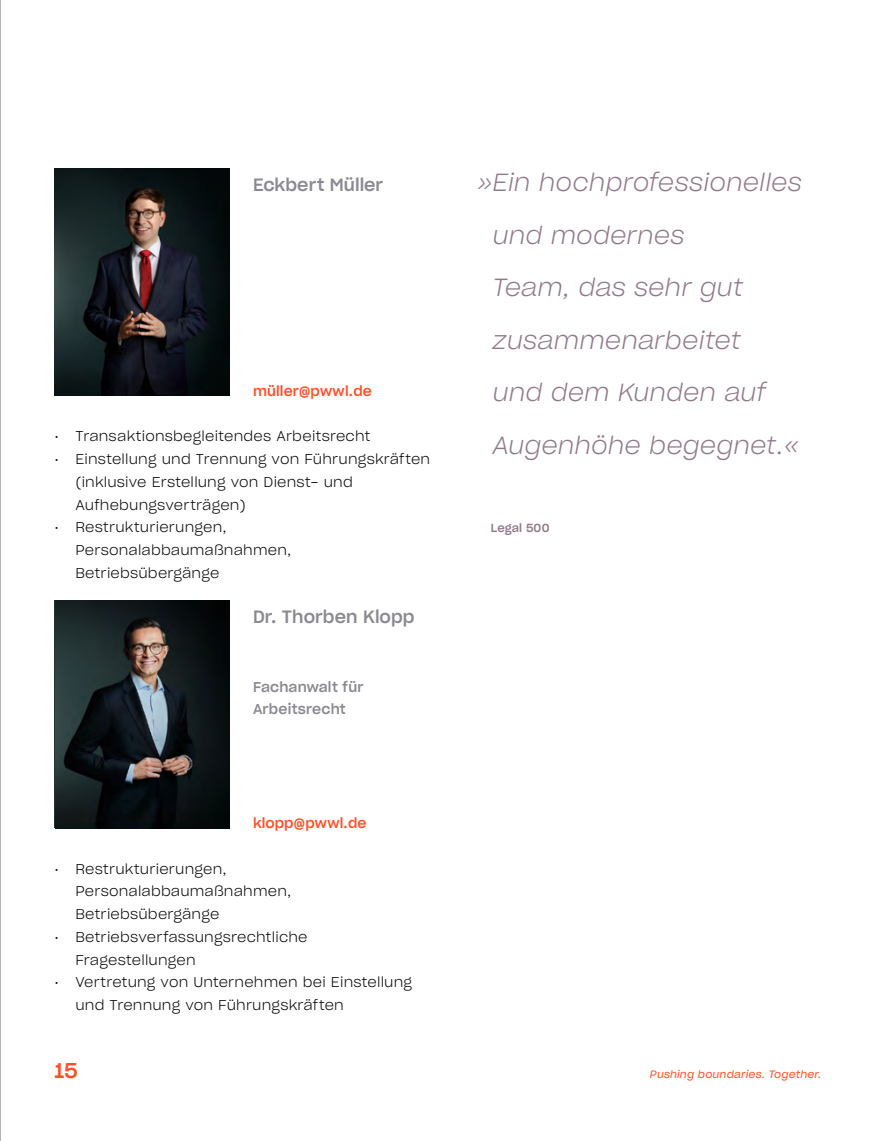
<style>
.page{position:relative;width:893px;height:1141px;background:#fff}
.page>*{position:absolute;margin:0;border:0;box-sizing:border-box;transform-origin:0 0}
.Zitat{font:24.5px/52.5px "Sharp Grotesk Light Italic 20";color:#91798b}
.t1{font:21px "Sharp Grotesk Medium 20";color:#ff5127}
.Fließtext{font:17.5px "Sharp Grotesk Medium 20";letter-spacing:.005em;color:#898992}
.t2{font:14px/22.8px "Sharp Grotesk Light 20";letter-spacing:.015em;color:#000}
.Aufzählung_punkt{font:14px "Sharp Grotesk Medium 20";letter-spacing:.01em;color:#ff5127}
.Fließtext-2{font:14px "Sharp Grotesk Medium 20";letter-spacing:.015em;color:#898992}
.Fließtext-3{font:11.55px "Sharp Grotesk Medium 20";letter-spacing:.015em;color:#91798b}
.t3{font:10.5px "Sharp Grotesk Book Italic 20";letter-spacing:.015em;color:#ff5127}
</style>
<div class="page">
<img style="left:55px;top:168px;width:175px;height:228px">
<img style="left:56px;top:601px;width:174px;height:227px">
<hr style="left:0;top:0;width:1px;height:1141px;background:#b3b3b3">
<p class="Fließtext" style="left:253px;top:170px;width:132px">Eckbert Müller</p>
<p class="Aufzählung_punkt" style="left:253px;top:379px;width:120px">müller@pwwl.de</p>
<p class="t2" style="left:55px;top:424px;width:317px">• Transaktionsbegleitendes Arbeitsrecht</p>
<p class="t2" style="left:75px;top:447px;width:356px;text-indent:-21px">• Einstellung und Trennung von Führungskräften (inklusive Erstellung von Dienst- und<br>Aufhebungsverträgen)</p>
<p class="t2" style="left:75px;top:515px;width:217px;text-indent:-21px">• Restrukturierungen,<br>Personalabbaumaßnahmen,<br>Betriebsübergänge</p>
<p class="Fließtext" style="left:253px;top:602px;width:163px">Dr. Thorben Klopp</p>
<p class="Fließtext-2" style="left:253px;top:675px;width:112px">Fachanwalt für</p>
<p class="Fließtext-2" style="left:253px;top:698px;width:94px">Arbeitsrecht</p>
<p class="Aufzählung_punkt" style="left:253px;top:811px;width:115px">klopp@pwwl.de</p>
<p class="t2" style="left:75px;top:857px;width:217px;text-indent:-21px">• Restrukturierungen,<br>Personalabbaumaßnahmen,<br>Betriebsübergänge</p>
<p class="t2" style="left:75px;top:925px;width:234px;text-indent:-21px">• Betriebsverfassungsrechtliche<br>Fragestellungen</p>
<p class="t2" style="left:75px;top:970px;width:338px;text-indent:-21px">• Vertretung von Unternehmen bei Einstellung und Trennung von Führungskräften</p>
<p class="Zitat" style="left:493px;top:155px;width:311px;text-indent:-16px">»Ein hochprofessionelles und modernes<br>Team, das sehr gut zusammenarbeitet<br>und dem Kunden auf<br>Augenhöhe begegnet.«</p>
<p class="Fließtext-3" style="left:491px;top:518px;width:60px">Legal 500</p>
<h2 class="t1" style="left:55px;top:1053px;width:25px">15</h2>
<p class="t3" style="left:650px;top:1066px;width:173px">Pushing boundaries. Together.</p>
</div>
